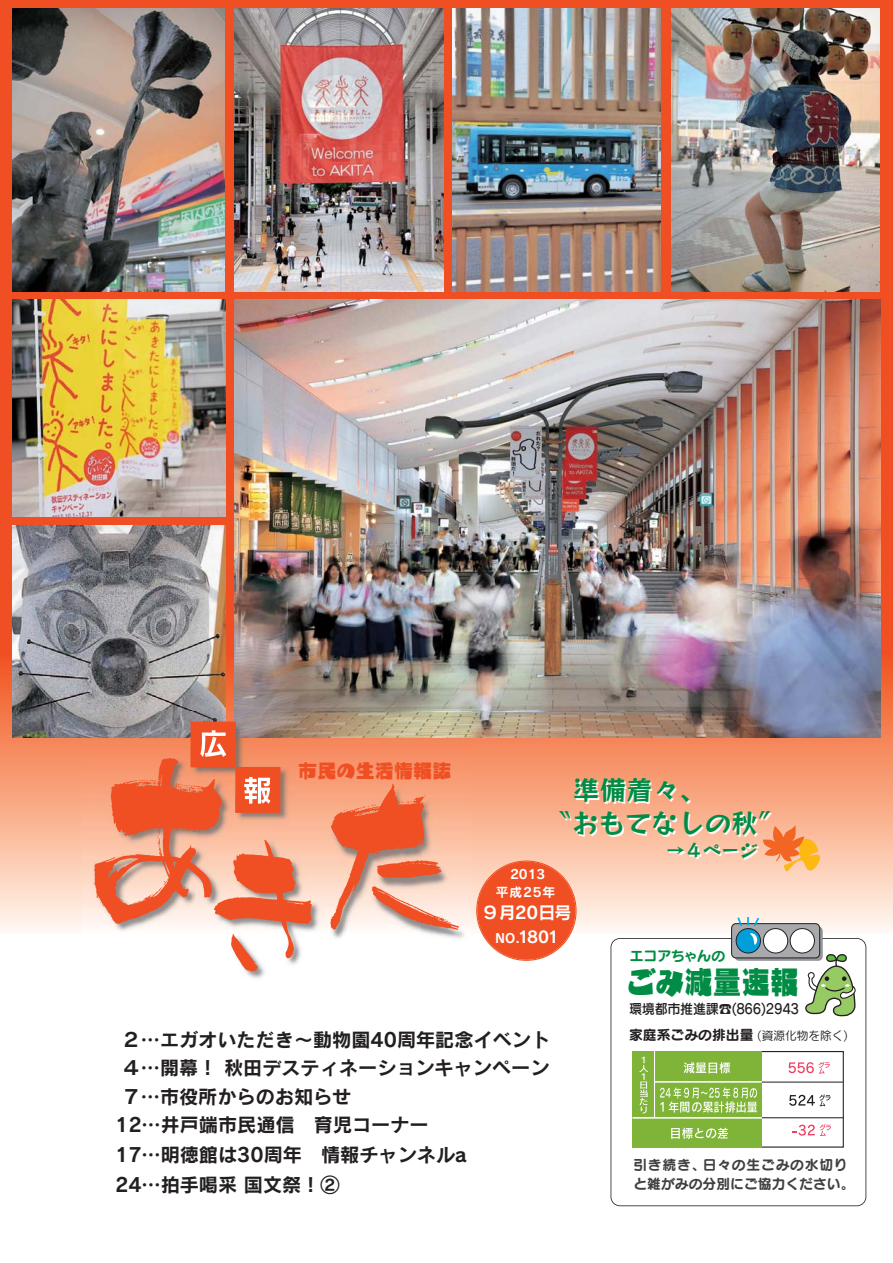
<style>
.page{position:relative;width:893px;height:1263px;background:#fff}
.page>*{position:absolute;margin:0;border:0;box-sizing:border-box;transform-origin:0 0}
.t1{font:31.5px "Rowdy CID EB";color:#008c44;scale:.91 1}
.t2{font:26.55px/33px "Rockn Roll CID DB";color:#008c44}
.t3{font:19.2px "Rodin CID B";color:#231f20}
.t4{font:19.2px "Rowdy CID EB";color:#f04e23}
.t5{font:18px "Rockn Roll CID DB";color:#008c44}
.t6{font:16.95px "Rodin CID B";color:#fff}
.t7{font:15.9px "Rodin CID B";color:#fff}
.t8{font:13.8px/19.5px "Seurat CID B";color:#404041}
.t9{font:13.8px "Seurat CID DB";letter-spacing:-.025em;color:#231f20;scale:.95 1}
.t10{font:13.8px "Seurat CID B";letter-spacing:.055em;color:#404041}
.t11{font:13.8px "Seurat CID B";color:#231f20}
.t12{font:13.8px "Seurat CID B";color:#008c44}
.t13{font:12.75px "Rodin CID B";letter-spacing:.03em;color:#fff}
.t14{font:11.7px "Seurat CID M";color:#231f20}
.s1{font-size:12.75px}
.s2{font-family:"Osaka"}
</style>
<div class="page">
<svg style="left:0;top:653px;width:892px;height:280px;background:#f9b698"></svg>
<div style="left:0;top:0;width:892px;height:653px;background:#f04e23"></div>
<img style="left:235px;top:300px;width:645px;height:437px">
<img style="left:452px;top:9px;width:209px;height:282px">
<img style="left:12px;top:9px;width:213px;height:282px">
<svg style="left:477px;top:861px;width:99px;height:100px;background:#f26e49"></svg>
<img style="left:235px;top:9px;width:208px;height:282px">
<img style="left:13px;top:525px;width:212px;height:213px">
<img style="left:671px;top:9px;width:208px;height:282px">
<img style="left:13px;top:300px;width:212px;height:217px">
<svg style="left:763px;top:825px;width:57px;height:47px;background:#f8a563"></svg>
<img style="left:77px;top:707px;width:400px;height:272px">
<div style="left:610px;top:938px;width:256px;height:268px;border:2px solid #231f20;border-radius:9px"></div>
<svg style="left:734px;top:927px;width:88px;height:34px"></svg>
<svg style="left:731px;top:924px;width:88px;height:34px"></svg>
<div style="left:731px;top:923px;width:89px;height:35px;border:1px solid #231f20;border-radius:4px"></div>
<div style="left:736px;top:929px;width:24px;height:24px;background:#009fda;border-radius:50%"></div>
<div style="left:736px;top:928px;width:24px;height:25px;border:1px solid #231f20;border-radius:50%"></div>
<div style="left:790px;top:929px;width:24px;height:24px;background:#fff;border-radius:50%"></div>
<div style="left:790px;top:928px;width:24px;height:25px;border:1px solid #231f20;border-radius:50%"></div>
<div style="left:763px;top:929px;width:24px;height:24px;background:#fff;border-radius:50%"></div>
<div style="left:763px;top:928px;width:24px;height:25px;border:1px solid #231f20;border-radius:50%"></div>
<svg style="left:736px;top:917px;width:24px;height:29px"></svg>
<svg style="left:804px;top:954px;width:51px;height:63px"></svg>
<div style="left:632px;top:1051px;width:129px;height:97px;background:#7fb439"></div>
<svg style="left:639px;top:1057px;width:9px;height:57px"></svg>
<hr style="left:761px;top:1117px;width:82px;height:1px;background:#231f20">
<svg style="left:789px;top:1094px;width:41px;height:12px"></svg>
<hr style="left:654px;top:1081px;width:113px;height:1px;background:#fff">
<svg style="left:683px;top:1062px;width:47px;height:12px"></svg>
<svg style="left:792px;top:1124px;width:39px;height:12px"></svg>
<hr style="left:654px;top:1051px;width:1px;height:66px;background:#fff">
<hr style="left:632px;top:1117px;width:129px;height:1px;background:#fff">
<hr style="left:761px;top:1082px;width:81px;height:1px;background:#231f20">
<svg style="left:671px;top:1128px;width:57px;height:11px"></svg>
<svg style="left:788px;top:1062px;width:41px;height:12px"></svg>
<svg style="left:660px;top:1087px;width:98px;height:26px"></svg>
<p class="t4" style="left:298px;top:763px;width:155px">市民の生活情報誌</p>
<p class="t13" style="left:510px;top:870px;width:37px">2013</p>
<h2 class="t2" style="left:545px;top:777px;width:241px;text-indent:28px">準備着々、<br>〝おもてなしの秋〟</h2>
<p class="t5" style="left:667px;top:843px;width:92px">→４ページ</p>
<p class="t13" style="left:496px;top:887px;width:61px">平成25年</p>
<p class="t7" style="left:515px;top:931px;width:45px"><span class="s1">.</span>1801</p>
<p class="t6" style="left:481px;top:907px;width:91px">９月20日号</p>
<p class="t13" style="left:495px;top:934px;width:22px">NO</p>
<p class="t12" style="left:629px;top:951px;width:97px">エコアちゃんの</p>
<h1 class="t1" style="left:626px;top:970px;width:191px">ごみ減量速報</h1>
<p class="t9" style="left:629px;top:1004px;width:180px">環境都市推進課<span class="s2">☎</span>)866(2943</p>
<p class="t3" style="left:122px;top:1032px;width:430px">２…エガオいただき～動物園40周年記念イベント</p>
<p class="t3" style="left:122px;top:1061px;width:429px">４…開幕！秋田デスティネーションキャンペーン</p>
<p class="t3" style="left:122px;top:1089px;width:231px">７…市役所からのお知らせ</p>
<p class="t3" style="left:115px;top:1118px;width:315px">12…井戸端市民通信　育児コーナー</p>
<p class="t3" style="left:115px;top:1148px;width:353px">17…明徳館は30周年　情報チャンネルa</p>
<p class="t3" style="left:115px;top:1178px;width:220px">24…拍手喝采国文祭!2</p>
<p class="t11" style="left:629px;top:1029px;width:126px">家庭系ごみの排出量</p>
<p class="t14" style="left:757px;top:1031px;width:93px">(資源化物を除く(</p>
<p class="t10" style="left:702px;top:1159px;width:146px">日々の生ごみの水切り</p>
<p class="t8" style="left:633px;top:1157px;width:223px">引き続き、<br>と雑がみの分別にご協力ください。</p>
</div>
